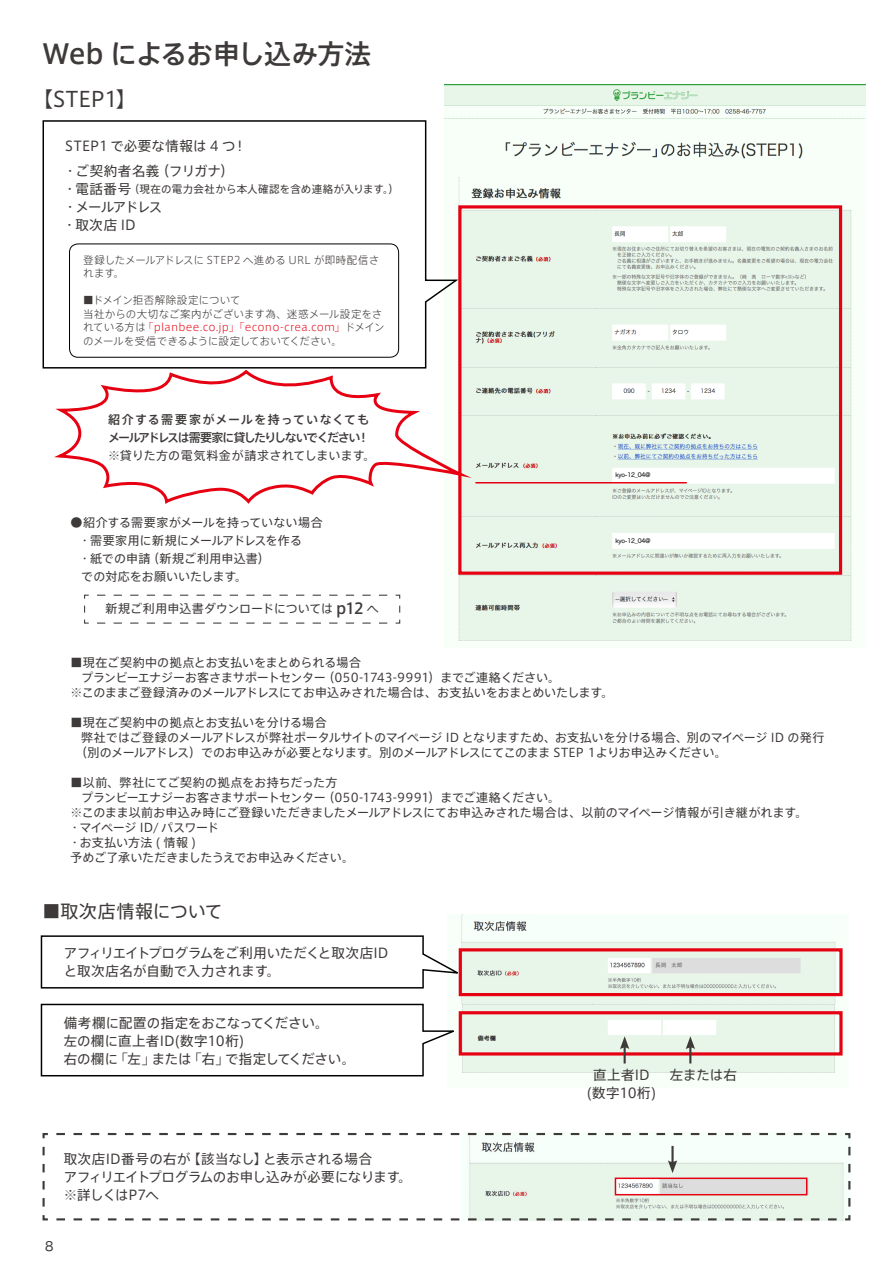
<style>
.page{position:relative;width:893px;height:1263px;background:#fff}
.page>*{position:absolute;margin:0;border:0;box-sizing:border-box;transform-origin:0 0}
.t1{font:500 27px "Axis Std";letter-spacing:-.025em;color:#3e3a39}
.t2{font:21px "Axis Std";color:#3e3a39}
.t3{font:18px "Axis Std";color:#3e3a39}
.t4{font:13.5px/18px "Axis Std";letter-spacing:-.005em;color:#3e3a39}
.t5{font:13.5px/25.5px "Axis Std";letter-spacing:.02em;color:#3e3a39}
.t6{font:13.5px/18px "Axis Std";letter-spacing:-.07em;color:#3e3a39}
.t7{font:13.5px/18px "Axis Std";letter-spacing:.015em;color:#3e3a39;text-align:center}
.t8{font:12.75px "Hira Maru Pro W4";color:#3e3a39}
.t9{font:12px/18px "Axis Std";letter-spacing:-.005em;color:#3e3a39}
.t10{font:12px "Axis Std";letter-spacing:-.03em;color:#3e3a39}
.t11{font:12px "Axis Std";letter-spacing:.025em;color:#3e3a39}
.t12{font:500 12px/18px "Axis Std";letter-spacing:-.065em;color:#3e3a39}
.t13{font:12px "Axis Std";letter-spacing:.015em;color:#3e3a39}
.t14{font:12px "Axis Std";letter-spacing:.02em;color:#3e3a39}
.t15{font:12px "Axis Std";letter-spacing:-.035em;color:#3e3a39}
.t16{font:300 10.5px/13.5px "Axis Std";letter-spacing:.015em;color:#3e3a39}
.t17{font:10.5px "Axis Std";letter-spacing:.02em;color:#3e3a39}
.t18{font:6px "Hira Maru Pro N W4";letter-spacing:-.03em;color:#000}
.t19{font:5.25px "Axis Std";color:#656464}
.s1{font-size:13.5px}
.s2{color:#e60012}
.s3{color:#4c4948}
.s4{font-weight:500;font-size:15px}
</style>
<div class="page">
<img style="left:461px;top:915px;width:382px;height:158px">
<img style="left:458px;top:916px;width:385px;height:88px">
<img style="left:458px;top:84px;width:408px;height:557px">
<svg style="left:40px;top:935px;width:424px;height:54px"></svg>
<svg style="left:40px;top:1003px;width:421px;height:74px"></svg>
<svg style="left:48px;top:84px;width:415px;height:422px"></svg>
<svg style="left:42px;top:1132px;width:809px;height:89px"></svg>
<svg style="left:84px;top:594px;width:317px;height:30px"></svg>
<div style="left:614px;top:534px;width:80px;height:14px;background:#fff"></div>
<div style="left:614px;top:468px;width:80px;height:14px;background:#fff"></div>
<div style="left:458px;top:205px;width:384px;height:370px;border:3px solid #e60012"></div>
<div style="left:459px;top:948px;width:384px;height:48px;border:3px solid #e60012"></div>
<div style="left:615px;top:1177px;width:192px;height:18px;border:1px solid #e60012"></div>
<div style="left:604px;top:1038px;width:130px;height:24px;background:#e8f5e9"></div>
<div style="left:459px;top:1011px;width:384px;height:44px;border:3px solid #e60012"></div>
<svg style="left:686px;top:1036px;width:9px;height:27px"></svg>
<hr style="left:671px;top:1146px;width:3px;height:18px;background:#3e3a39">
<svg style="left:668px;top:1160px;width:9px;height:13px"></svg>
<svg style="left:620px;top:1036px;width:9px;height:27px"></svg>
<hr style="left:476px;top:482px;width:210px;height:1px;background:#e60012">
<h1 class="t1" style="left:43px;top:34px;width:330px">Web によるお申し込み方法</h1>
<h2 class="t2" style="left:32px;top:83px;width:106px">【STEP1】</h2>
<p class="t5" style="left:63px;top:132px;width:185px">STEP1 で必要な情報は 4 つ！・ご契約者名義（フリガナ）</p>
<p class="t17" style="left:63px;top:181px;width:337px"><span class="s1">・電話番号</span>（現在の電力会社から本人確認を含め連絡が入ります。）</p>
<p class="t6" style="left:63px;top:197px;width:101px">・メールアドレス・取次店 ID</p>
<p class="t16" style="left:83px;top:252px;width:297px">登録したメールアドレスに STEP2 へ進める URL が即時配信されます。</p>
<p class="t16" style="left:83px;top:293px;width:303px">■ドメイン拒否解除設定について<br>当社からの大切なご案内がございます為、迷惑メール設定をされている方は<span class="s2">「planbee.co.jp」「econo-crea.com」</span><span class="s3">ド</span>メインのメールを受信できるように設定しておいてください。</p>
<p class="t12" style="left:108px;top:409px;width:263px">紹介する需要家がメールを持っていなくてもメールアドレスは需要家に貸したりしないでください！</p>
<p class="t11" style="left:108px;top:446px;width:269px">※貸りた方の電気料金が請求されてしまいます。</p>
<p class="t9" style="left:79px;top:513px;width:245px;text-indent:-8px">●紹介する需要家がメールを持っていない場合・需要家用に新規にメールアドレスを作る<br>・紙での申請（新規ご利用申込書）<br>での対応をお願いいたします。</p>
<p class="t9" style="left:105px;top:599px;width:275px">新規ご利用申込書ダウンロードについては <span class="s4">p12</span> へ</p>
<p class="t18" style="left:615px;top:470px;width:37px">kyo-12_04@</p>
<p class="t18" style="left:615px;top:535px;width:37px">kyo-12_04@</p>
<p class="t13" style="left:71px;top:653px;width:292px">■現在ご契約中の拠点とお支払いをまとめられる場合</p>
<p class="t9" style="left:81px;top:667px;width:481px">プランビーエナジーお客さまサポートセンター（050-1743-9991）までご連絡ください。</p>
<p class="t9" style="left:71px;top:682px;width:544px">※このままご登録済みのメールアドレスにてお申込みされた場合は、お支払いをおまとめいたします。</p>
<p class="t11" style="left:71px;top:713px;width:258px">■現在ご契約中の拠点とお支払いを分ける場合</p>
<p class="t9" style="left:81px;top:727px;width:745px">弊社ではご登録のメールアドレスが弊社ポータルサイトのマイページ ID となりますため、お支払いを分ける場合、別のマイページ ID の発行</p>
<p class="t10" style="left:75px;top:743px;width:653px">（別のメールアドレス）でのお申込みが必要となります。別のメールアドレスにてこのまま STEP １よりお申込みください。</p>
<p class="t14" style="left:71px;top:773px;width:268px">■以前、弊社にてご契約の拠点をお持ちだった方</p>
<p class="t9" style="left:81px;top:787px;width:481px">プランビーエナジーお客さまサポートセンター（050-1743-9991）までご連絡ください。</p>
<p class="t9" style="left:71px;top:802px;width:738px">※このまま以前お申込み時にご登録いただきましたメールアドレスにてお申込みされた場合は、以前のマイページ情報が引き継がれます。</p>
<p class="t15" style="left:69px;top:818px;width:152px">・マイページ ID/ パスワード</p>
<p class="t11" style="left:69px;top:833px;width:129px">・お支払い方法 ( 情報 )</p>
<p class="t9" style="left:71px;top:847px;width:285px">予めご了承いただきましたうえでお申込みください。</p>
<h3 class="t3" style="left:43px;top:898px;width:182px">■取次店情報について</h3>
<p class="t4" style="left:64px;top:943px;width:326px">アフィリエイトプログラムをご利用いただくと取次店IDと取次店名が自動で入力されます。</p>
<p class="t4" style="left:64px;top:1013px;width:293px">備考欄に配置の指定をおこなってください。<br>左の欄に直上者ID(数字10桁)<br>右の欄に「左」または「右」で指定してください。</p>
<p class="t4" style="left:64px;top:1149px;width:350px">取次店ID番号の右が【該当なし】と表示される場合<br>アフィリエイトプログラムのお申し込みが必要になります。※詳しくはP7へ</p>
<p class="t8" style="left:45px;top:1235px;width:10px">8</p>
<p class="t19" style="left:656px;top:961px;width:28px">長岡　太郎</p>
<p class="t7" style="left:587px;top:1065px;width:71px">直上者ID<br>(数字10桁)</p>
<p class="t4" style="left:670px;top:1065px;width:69px">左または右</p>
</div>
